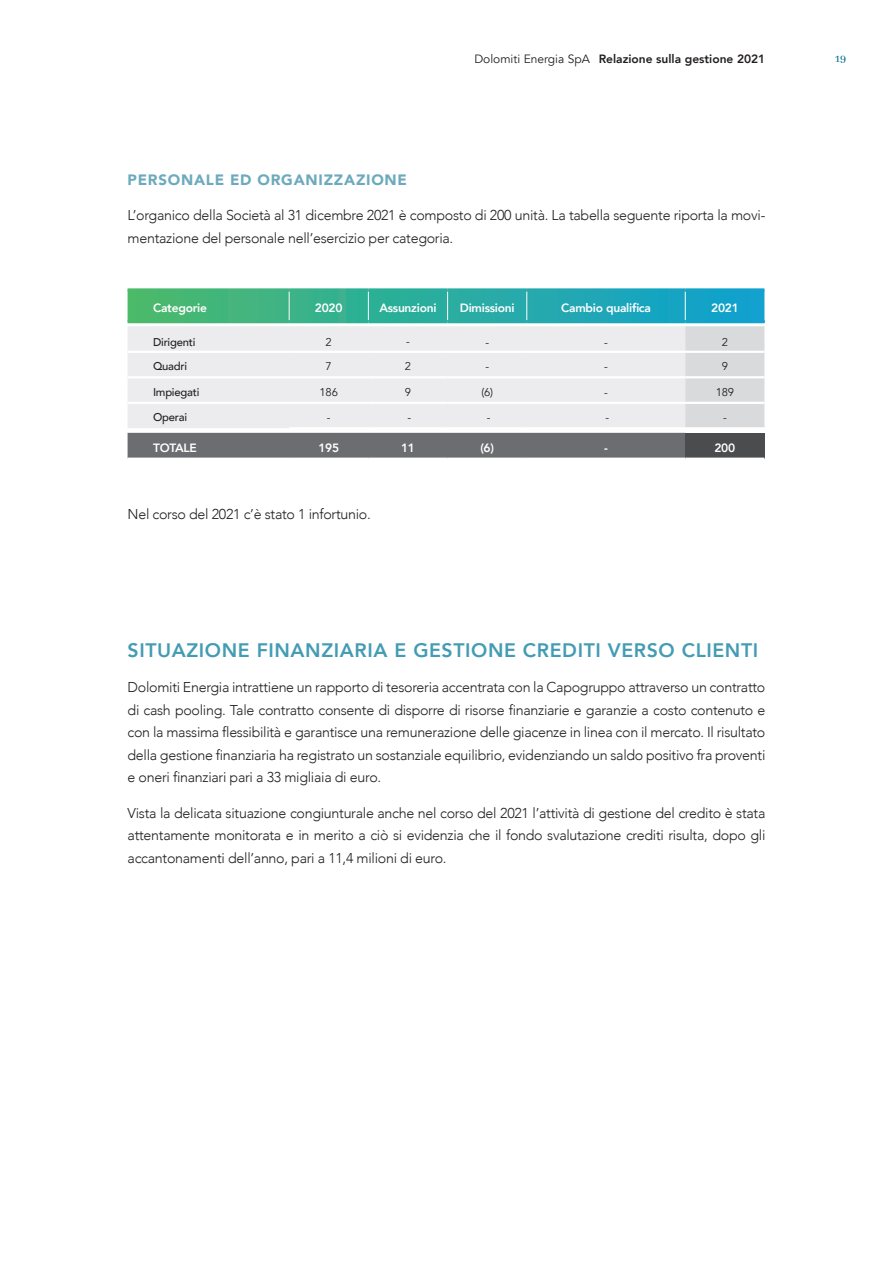
<style>
.page{position:relative;width:893px;height:1263px;background:#fff}
.page>*{position:absolute;margin:0;border:0;box-sizing:border-box;transform-origin:0 0}
._02_2_Titolo_II{font:800 19.5px "Avenir";letter-spacing:.03em;color:#439cb3}
._02_3_Titolo_III{font:900 15px "Avenir";letter-spacing:.05em;color:#6daabd}
._01_Corpo_testo{font:300 14.25px/22.5px "Avenir";letter-spacing:-.02em;color:#231f20;text-align:justify}
.Intestazione_Tabella{font:800 12px "Avenir";letter-spacing:-.02em;color:#fff}
.t1{font:800 12px "Avenir";color:#231f20}
.t2{font:500 12px "Abhaya Libre";color:#006f90}
.Testo_Tabella{font:500 11.25px "Avenir";letter-spacing:-.02em;color:#231f20}
.Testo_Tabella-2{font:11.25px "Avenir";letter-spacing:-.02em;color:#231f20}
.s1{font-weight:400}
</style>
<div class="page">
<svg style="left:128px;top:290px;width:637px;height:168px;background:#b0cac9"></svg>
<hr style="left:685px;top:351px;width:79px;height:2px;background:#fff">
<hr style="left:685px;top:376px;width:79px;height:2px;background:#fff">
<hr style="left:685px;top:402px;width:79px;height:2px;background:#fff">
<hr style="left:685px;top:427px;width:79px;height:2px;background:#fff">
<hr style="left:289px;top:351px;width:79px;height:2px;background:#fff">
<hr style="left:289px;top:376px;width:79px;height:2px;background:#fff">
<hr style="left:289px;top:402px;width:79px;height:2px;background:#fff">
<hr style="left:289px;top:427px;width:79px;height:2px;background:#fff">
<hr style="left:368px;top:351px;width:80px;height:2px;background:#fff">
<hr style="left:448px;top:351px;width:79px;height:2px;background:#fff">
<hr style="left:527px;top:351px;width:79px;height:2px;background:#fff">
<hr style="left:606px;top:351px;width:79px;height:2px;background:#fff">
<hr style="left:368px;top:376px;width:80px;height:2px;background:#fff">
<hr style="left:448px;top:376px;width:79px;height:2px;background:#fff">
<hr style="left:527px;top:376px;width:79px;height:2px;background:#fff">
<hr style="left:606px;top:376px;width:79px;height:2px;background:#fff">
<hr style="left:368px;top:402px;width:80px;height:2px;background:#fff">
<hr style="left:448px;top:402px;width:79px;height:2px;background:#fff">
<hr style="left:527px;top:402px;width:79px;height:2px;background:#fff">
<hr style="left:606px;top:402px;width:79px;height:2px;background:#fff">
<hr style="left:368px;top:427px;width:80px;height:2px;background:#fff">
<hr style="left:448px;top:427px;width:79px;height:2px;background:#fff">
<hr style="left:527px;top:427px;width:79px;height:2px;background:#fff">
<hr style="left:606px;top:427px;width:79px;height:2px;background:#fff">
<p class="t1" style="left:474px;top:48px;width:292px"><span class="s1">Dolomiti Energia SpA</span> Relazione sulla gestione 2021</p>
<p class="t2" style="left:835px;top:52px;width:12px">19</p>
<p class="_02_3_Titolo_III" style="left:128px;top:167px;width:281px">PERSONALE ED ORGANIZZAZIONE</p>
<p class="_01_Corpo_testo" style="left:128px;top:204px;width:639px">L’organico della Società al 31 dicembre 2021 è composto di 200 unità. La tabella seguente riporta la movi&shy;mentazione del personale nell’esercizio per categoria.</p>
<p class="Intestazione_Tabella" style="left:153px;top:297px;width:55px">Categorie</p>
<p class="Intestazione_Tabella" style="left:315px;top:297px;width:29px">2020</p>
<p class="Intestazione_Tabella" style="left:379px;top:297px;width:59px">Assunzioni</p>
<p class="Intestazione_Tabella" style="left:460px;top:297px;width:56px">Dimissioni</p>
<p class="Intestazione_Tabella" style="left:561px;top:297px;width:91px">Cambio qualifica</p>
<p class="Intestazione_Tabella" style="left:711px;top:297px;width:29px">2021</p>
<p class="Testo_Tabella" style="left:153px;top:332px;width:44px">Dirigenti</p>
<p class="Testo_Tabella-2" style="left:326px;top:335px;width:8px">2</p>
<p class="Testo_Tabella-2" style="left:406px;top:334px;width:5px">-</p>
<p class="Testo_Tabella-2" style="left:485px;top:335px;width:5px">-</p>
<p class="Testo_Tabella-2" style="left:604px;top:335px;width:5px">-</p>
<p class="Testo_Tabella-2" style="left:722px;top:335px;width:8px">2</p>
<p class="Testo_Tabella" style="left:153px;top:356px;width:36px">Quadri</p>
<p class="Testo_Tabella-2" style="left:326px;top:360px;width:8px">7</p>
<p class="Testo_Tabella-2" style="left:405px;top:360px;width:8px">2</p>
<p class="Testo_Tabella-2" style="left:485px;top:360px;width:5px">-</p>
<p class="Testo_Tabella-2" style="left:604px;top:360px;width:5px">-</p>
<p class="Testo_Tabella-2" style="left:722px;top:360px;width:8px">9</p>
<p class="Testo_Tabella" style="left:153px;top:382px;width:48px">Impiegati</p>
<p class="Testo_Tabella-2" style="left:320px;top:385px;width:20px">186</p>
<p class="Testo_Tabella-2" style="left:405px;top:385px;width:8px">9</p>
<p class="Testo_Tabella-2" style="left:481px;top:385px;width:13px">(6)</p>
<p class="Testo_Tabella-2" style="left:604px;top:385px;width:5px">-</p>
<p class="Testo_Tabella-2" style="left:716px;top:385px;width:20px">189</p>
<p class="Testo_Tabella" style="left:153px;top:408px;width:36px">Operai</p>
<p class="Testo_Tabella-2" style="left:327px;top:411px;width:5px">-</p>
<p class="Testo_Tabella-2" style="left:408px;top:411px;width:5px">-</p>
<p class="Testo_Tabella-2" style="left:487px;top:411px;width:5px">-</p>
<p class="Testo_Tabella-2" style="left:606px;top:411px;width:5px">-</p>
<p class="Testo_Tabella-2" style="left:723px;top:411px;width:5px">-</p>
<p class="Intestazione_Tabella" style="left:153px;top:436px;width:45px">TOTALE</p>
<p class="Intestazione_Tabella" style="left:318px;top:436px;width:22px">195</p>
<p class="Intestazione_Tabella" style="left:401px;top:436px;width:15px">11</p>
<p class="Intestazione_Tabella" style="left:480px;top:436px;width:15px">(6)</p>
<p class="Intestazione_Tabella" style="left:604px;top:436px;width:5px">-</p>
<p class="Intestazione_Tabella" style="left:714px;top:436px;width:22px">200</p>
<p class="_01_Corpo_testo" style="left:128px;top:503px;width:245px">Nel corso del 2021 c’è stato 1 infortunio.</p>
<p class="_02_2_Titolo_II" style="left:128px;top:632px;width:632px">SITUAZIONE FINANZIARIA E GESTIONE CREDITI VERSO CLIENTI</p>
<p class="_01_Corpo_testo" style="left:128px;top:676px;width:639px">Dolomiti Energia intrattiene un rapporto di tesoreria accentrata con la Capogruppo attraverso un contratto di cash pooling. Tale contratto consente di disporre di risorse finanziarie e garanzie a costo contenuto e con la massima flessibilità e garantisce una remunerazione delle giacenze in linea con il mercato. Il risultato della gestione finanziaria ha registrato un sostanziale equilibrio, evidenziando un saldo positivo fra proventi e oneri finanziari pari a 33 migliaia di euro.</p>
<p class="_01_Corpo_testo" style="left:128px;top:801px;width:639px">Vista la delicata situazione congiunturale anche nel corso del 2021 l’attività di gestione del credito è stata attentamente monitorata e in merito a ciò si evidenzia che il fondo svalutazione crediti risulta, dopo gli accantonamenti dell’anno, pari a 11,4 milioni di euro.</p>
</div>
